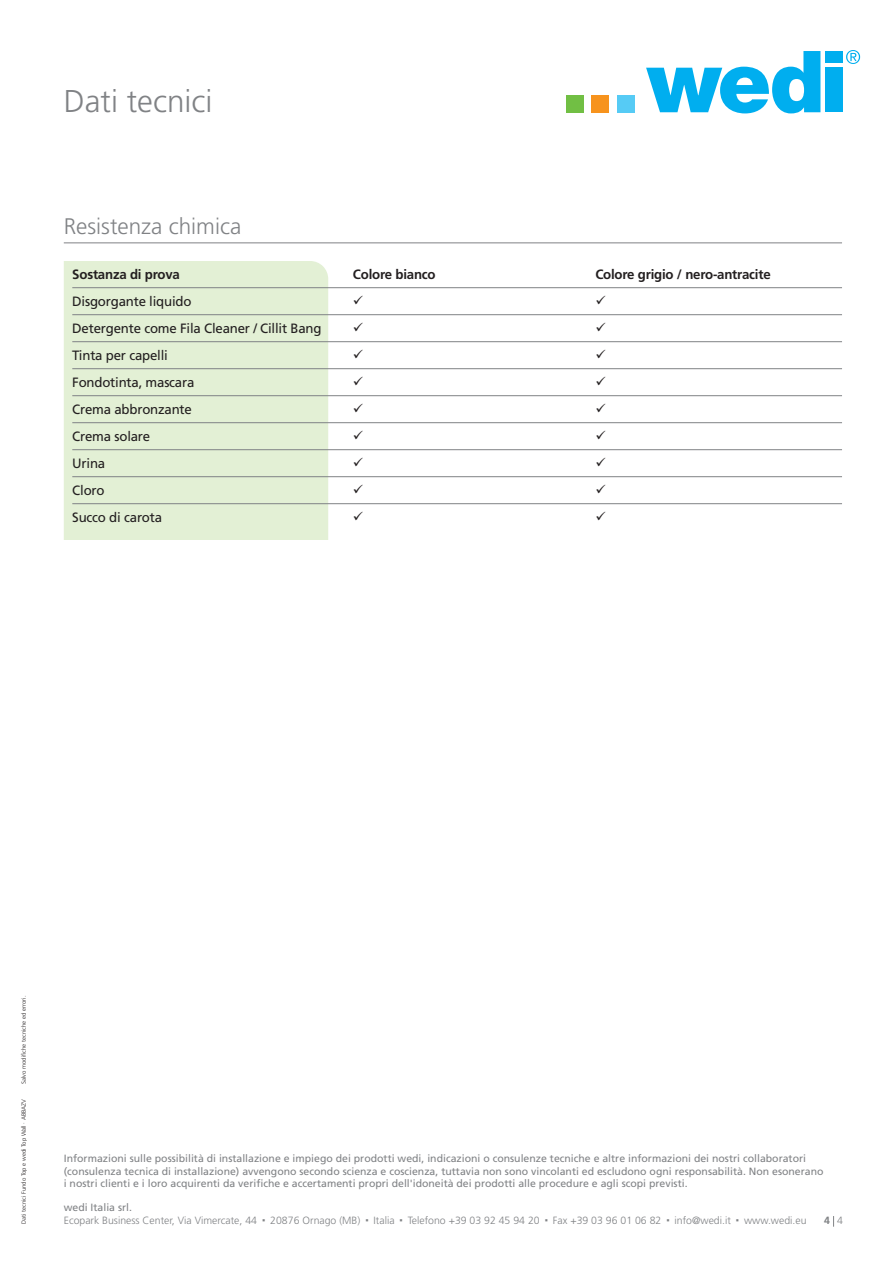
<style>
.page{position:relative;width:893px;height:1263px;background:#fff}
.page>*{position:absolute;margin:0;border:0;box-sizing:border-box;transform-origin:0 0}
.t1{font:300 31.5px "Frutiger LT Std";color:#808285}
.t2{font:300 22.5px "Frutiger LT Std";color:#808285}
.t3{font:13.5px "Frutiger LT Std";letter-spacing:-.015em;color:#231f20}
.t4{font:700 13.5px "Frutiger LT Std";letter-spacing:-.015em;color:#231f20}
.t5{font:10.5px/12.6px "Frutiger LT Std";color:#808285}
.t6{font:300 10.5px/12.6px "Frutiger LT Std";color:#808285}
.t7{font:700 10.5px "Frutiger LT Std";color:#808285}
.t8{font:300 6px "Frutiger LT Std";color:#231f20}
.s1{font-weight:400}
.s2{font-weight:300}
</style>
<div class="page">
<div style="left:64px;top:261px;width:264px;height:279px;background:#e3f0d5"></div>
<div style="left:566px;top:95px;width:17px;height:17px;background:#71bf44"></div>
<div style="left:592px;top:95px;width:17px;height:17px;background:#f7931d"></div>
<div style="left:617px;top:95px;width:17px;height:17px;background:#56cbf5"></div>
<svg style="left:846px;top:50px;width:14px;height:14px"></svg>
<svg style="left:646px;top:51px;width:174px;height:62px"></svg>
<div style="left:825px;top:51px;width:17px;height:12px;background:#00aeef"></div>
<div style="left:825px;top:68px;width:17px;height:44px;background:#00aeef"></div>
<hr style="left:64px;top:243px;width:778px;height:1px;background:#808285">
<hr style="left:72px;top:287px;width:770px;height:1px;background:#808285">
<hr style="left:72px;top:314px;width:770px;height:1px;background:#808285">
<hr style="left:72px;top:341px;width:770px;height:1px;background:#808285">
<hr style="left:72px;top:368px;width:770px;height:1px;background:#808285">
<hr style="left:72px;top:395px;width:770px;height:1px;background:#808285">
<hr style="left:72px;top:422px;width:770px;height:1px;background:#808285">
<hr style="left:72px;top:449px;width:770px;height:1px;background:#808285">
<hr style="left:72px;top:476px;width:770px;height:1px;background:#808285">
<hr style="left:72px;top:503px;width:770px;height:1px;background:#808285">
<h1 class="t1" style="left:64px;top:89px;width:150px">Dati tecnici</h1>
<h2 class="t2" style="left:64px;top:217px;width:179px">Resistenza chimica</h2>
<p class="t4" style="left:72px;top:269px;width:109px">Sostanza di prova</p>
<p class="t4" style="left:353px;top:269px;width:84px">Colore bianco</p>
<p class="t4" style="left:595px;top:269px;width:177px">Colore grigio / nero-antracite</p>
<p class="t3" style="left:72px;top:295px;width:121px">Disgorgante liquido</p>
<p class="t3" style="left:72px;top:322px;width:251px">Detergente come Fila Cleaner / Cillit Bang</p>
<p class="t3" style="left:72px;top:349px;width:97px">Tinta per capelli</p>
<p class="t3" style="left:72px;top:376px;width:124px">Fondotinta, mascara</p>
<p class="t3" style="left:72px;top:403px;width:121px">Crema abbronzante</p>
<p class="t3" style="left:72px;top:430px;width:79px">Crema solare</p>
<p class="t3" style="left:72px;top:457px;width:35px">Urina</p>
<p class="t3" style="left:72px;top:484px;width:34px">Cloro</p>
<p class="t3" style="left:72px;top:511px;width:91px">Succo di carota</p>
<p class="t8" style="left:21px;top:1084px;width:90px;rotate:-90deg">Salvo modifiche tecniche ed errori.</p>
<p class="t8" style="left:21px;top:1224px;width:127px;rotate:-90deg">Dati tecnici Fundo Top e wedi Top Wall · ABBAZV</p>
<p class="t5" style="left:64px;top:1153px;width:761px">Informazioni sulle possibilità di installazione e impiego dei prodotti wedi, indicazioni o consulenze tecniche e altre informazioni dei nostri collaboratori (consulenza tecnica di installazione) avvengono secondo scienza e coscienza, tuttavia non sono vincolanti ed escludono ogni responsabilità. Non esonerano i nostri clienti e i loro acquirenti da verifiche e accertamenti propri dell'idoneità dei prodotti alle procedure e agli scopi previsti.</p>
<p class="t6" style="left:64px;top:1202px;width:744px"><span class="s1">wedi Italia srl.<br></span>Ecopark Business Center, Via Vimercate, 44 ▪ 20876 Ornago (MB) ▪ Italia ▪ Telefono +39 03 92 45 94 20 ▪ Fax +39 03 96 01 06 82 ▪ info@wedi.it ▪ www.wedi.eu</p>
<p class="t7" style="left:824px;top:1216px;width:20px">4 <span class="s2">4</span></p>
</div>
